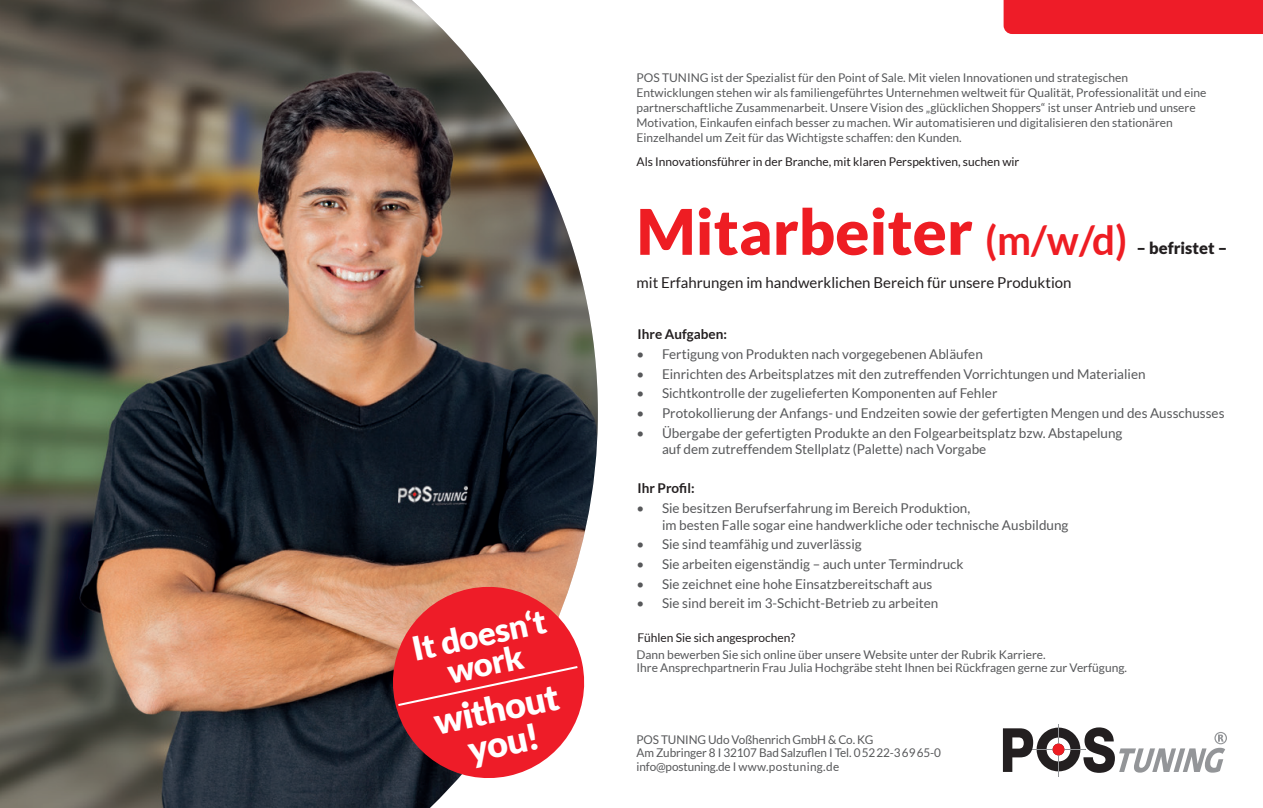
<style>
.page{position:relative;width:1263px;height:808px;background:#fff}
.page>*{position:absolute;margin:0;border:0;box-sizing:border-box;transform-origin:0 0}
.t1{font:900 63px "Lato";color:#ee1d23}
.t2{font:900 36px/34.5px "Lato";color:#fff;text-align:center}
.t3{font:900 33px/30px "Lato";color:#fff;text-align:center}
.t4{font:900 16.5px "Lato";color:#231f20}
.t5{font:15px "Lato";color:#231f20}
.t6{font:13.5px/16.5px "Lato";color:#57585a}
.t7{font:700 13.5px "Lato";color:#231f20}
.t8{font:12px/15px "Lato";color:#57585a}
.t9{font:12px "Lato";color:#231f20}
.s1{font-weight:700;font-size:40.5px}
</style>
<div class="page">
<img style="left:0;top:0;width:598px;height:808px">
<svg style="left:1003px;top:724px;width:224px;height:53px"></svg>
<div style="left:1003px;top:0;width:260px;height:34px;background:#ee1c28"></div>
<svg style="left:384px;top:578px;width:209px;height:209px;fill:#ee1c28"></svg>
<div style="left:396px;top:664px;width:184px;height:43px;background:#ee1c28"></div>
<h3 class="t3" style="left:409px;top:633px;width:138px;rotate:-12deg">It doesn‘t work</h3>
<h2 class="t2" style="left:431px;top:704px;width:128px;rotate:-12deg">without you!</h2>
<p class="t8" style="left:636px;top:70px;width:571px">POS TUNING ist der Spezialist für den Point of Sale. Mit vielen Innovationen und strategischen Entwicklungen stehen wir als familiengeführtes Unternehmen weltweit für Qualität, Professionalität und eine partnerschaftliche Zusammenarbeit. Unsere Vision des „glücklichen Shoppers“ ist unser Antrieb und unsere Motivation, Einkaufen einfach besser zu machen. Wir automatisieren und digitalisieren den stationären Einzelhandel um Zeit für das Wichtigste schaffen: den Kunden.</p>
<p class="t9" style="left:636px;top:155px;width:384px">Als Innovationsführer in der Branche, mit klaren Perspektiven, suchen wir</p>
<h1 class="t1" style="left:636px;top:195px;width:492px">Mitarbeiter <span class="s1">(m/w/d)</span></h1>
<h3 class="t4" style="left:1136px;top:238px;width:92px">– befristet –</h3>
<p class="t5" style="left:636px;top:274px;width:436px">mit Erfahrungen im handwerklichen Bereich für unsere Produktion</p>
<p class="t7" style="left:638px;top:326px;width:91px">Ihre Aufgaben:</p>
<p class="t6" style="left:636px;top:346px;width:348px">• Fertigung von Produkten nach vorgegebenen Abläufen</p>
<p class="t6" style="left:636px;top:365px;width:511px">• Einrichten des Arbeitsplatzes mit den zutreffenden Vorrichtungen und Materialien</p>
<p class="t6" style="left:636px;top:385px;width:362px">• Sichtkontrolle der zugelieferten Komponenten auf Fehler</p>
<p class="t6" style="left:636px;top:405px;width:589px">• Protokollierung der Anfangs- und Endzeiten sowie der gefertigten Mengen und des Ausschusses</p>
<p class="t6" style="left:662px;top:424px;width:462px;text-indent:-26px">• Übergabe der gefertigten Produkte an den Folgearbeitsplatz bzw. Abstapelung auf dem zutreffendem Stellplatz (Palette) nach Vorgabe</p>
<p class="t7" style="left:638px;top:481px;width:58px">Ihr Profil:</p>
<p class="t6" style="left:662px;top:500px;width:408px;text-indent:-26px">• Sie besitzen Berufserfahrung im Bereich Produktion,<br>im besten Falle sogar eine handwerkliche oder technische Ausbildung</p>
<p class="t6" style="left:636px;top:536px;width:227px">• Sie sind teamfähig und zuverlässig</p>
<p class="t6" style="left:636px;top:556px;width:329px">• Sie arbeiten eigenständig – auch unter Termindruck</p>
<p class="t6" style="left:636px;top:575px;width:297px">• Sie zeichnet eine hohe Einsatzbereitschaft aus</p>
<p class="t6" style="left:636px;top:595px;width:303px">• Sie sind bereit im 3-Schicht-Betrieb zu arbeiten</p>
<p class="t9" style="left:638px;top:631px;width:159px">Fühlen Sie sich angesprochen?</p>
<p class="t8" style="left:636px;top:647px;width:492px;line-height:13.5px">Dann bewerben Sie sich online über unsere Website unter der Rubrik Karriere.<br>Ihre Ansprechpartnerin Frau Julia Hochgräbe steht Ihnen bei Rückfragen gerne zur Verfügung.</p>
<p class="t8" style="left:636px;top:733px;width:306px;line-height:13.5px">POS TUNING Udo Voßhenrich GmbH &amp; Co. KG<br>Am Zubringer 8 I 32107 Bad Salzuflen I Tel. 05222-36965-0 info@postuning.de I www.postuning.de</p>
</div>
